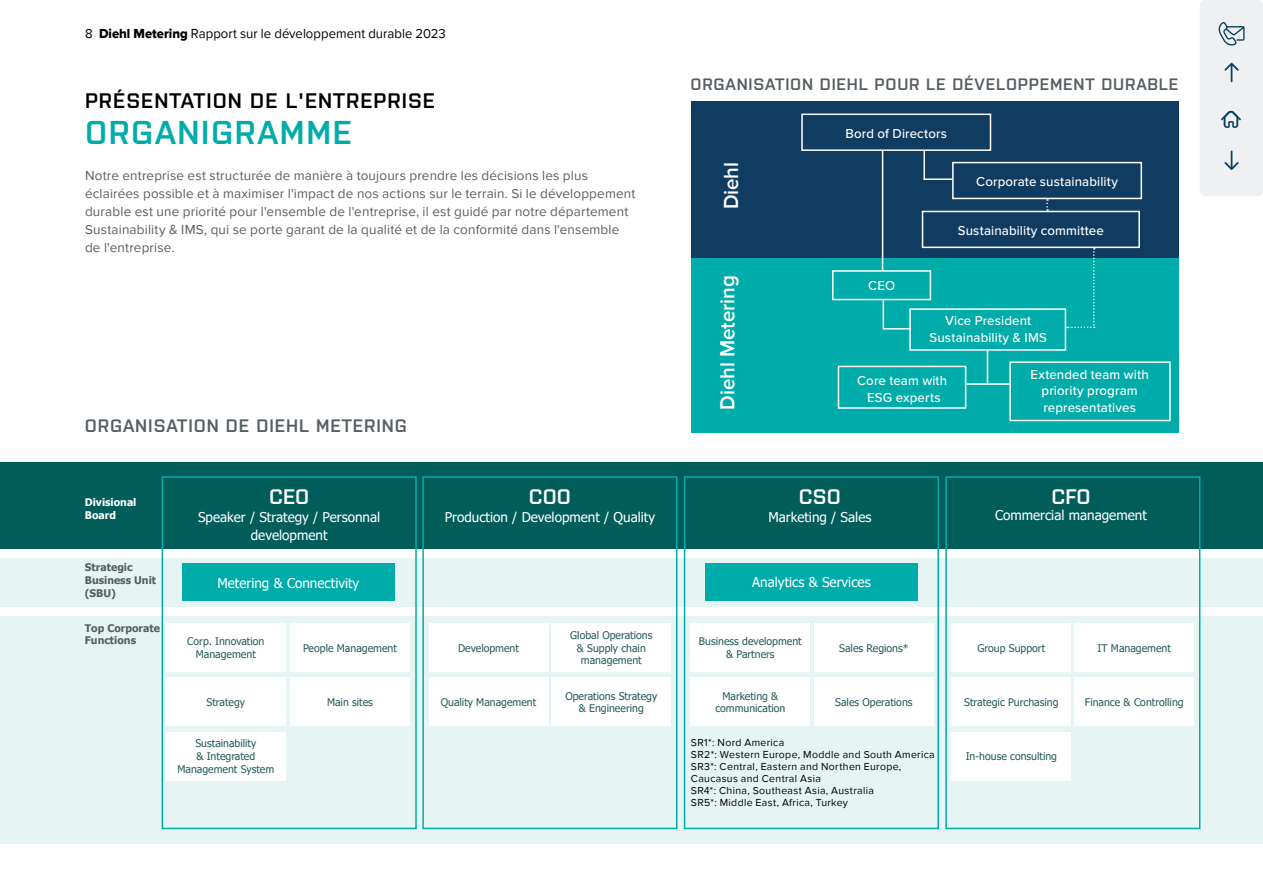
<style>
.page{position:relative;width:1263px;height:893px;background:#fff}
.page>*{position:absolute;margin:0;border:0;box-sizing:border-box;transform-origin:0 0}
.t1{font:600 33px "Purista";letter-spacing:.05em;color:#00aca9}
.t2{font:600 21px "Purista";letter-spacing:.05em;color:#000}
.t3{font:600 21px "Proxima Nova";letter-spacing:-.005em;color:#fff}
.t4{font:600 21px "Purista";color:#fff}
.t5{font:600 18px "Purista";letter-spacing:.05em;color:#575e62}
.t6{font:600 16.5px "Purista";letter-spacing:.05em;color:#575e62}
.t7{font:13.5px/18px "Proxima Nova";letter-spacing:.01em;color:#575e62}
.t8{font:500 13.5px/16.5px "Proxima Nova";letter-spacing:.01em;color:#fff;text-align:center}
.t9{font:13.5px/18px "Tahoma";color:#fff;text-align:center}
.t10{font:13.5px "Proxima Nova";letter-spacing:.005em;color:#000}
.t11{font:10.5px/12.6px "Tahoma";color:#255c5a;text-align:center}
.t12{font:10.5px/12px "Proxima Nova";letter-spacing:.03em;color:#000}
.t13{font:700 10.5px/12.6px "Tahoma";color:#575e62}
.t14{font:700 10.5px/12.6px "Tahoma";color:#fff}
.s1{font-family:"Proxima Nova Extrabld"}
</style>
<div class="page">
<div style="left:691px;top:102px;width:487px;height:159px;background:#103c62"></div>
<div style="left:691px;top:259px;width:487px;height:174px;background:#00aca9"></div>
<div style="left:909px;top:308px;width:157px;height:43px;border:2px solid #fff"></div>
<div style="left:1009px;top:361px;width:162px;height:60px;border:2px solid #fff"></div>
<div style="left:838px;top:366px;width:128px;height:43px;border:2px solid #fff"></div>
<div style="left:801px;top:114px;width:190px;height:37px;border:2px solid #fff"></div>
<div style="left:952px;top:162px;width:190px;height:37px;border:2px solid #fff"></div>
<div style="left:832px;top:270px;width:99px;height:30px;border:2px solid #fff"></div>
<div style="left:922px;top:211px;width:218px;height:37px;border:2px solid #fff"></div>
<hr style="left:882px;top:151px;width:1px;height:119px;background:#fff">
<svg style="left:882px;top:299px;width:29px;height:31px"></svg>
<svg style="left:1046px;top:199px;width:2px;height:12px"></svg>
<svg style="left:1067px;top:248px;width:28px;height:80px"></svg>
<hr style="left:987px;top:351px;width:1px;height:33px;background:#fff">
<hr style="left:967px;top:383px;width:42px;height:2px;background:#fff">
<hr style="left:923px;top:151px;width:2px;height:29px;background:#fff">
<hr style="left:923px;top:178px;width:29px;height:2px;background:#fff">
<div style="left:0;top:463px;width:1263px;height:86px;background:#005d5a"></div>
<div style="left:0;top:616px;width:1263px;height:227px;background:#e7f4f4"></div>
<div style="left:0;top:558px;width:1263px;height:48px;background:#e7f4f4"></div>
<div style="left:162px;top:476px;width:255px;height:353px;border:2px solid #00aca9"></div>
<div style="left:422px;top:476px;width:255px;height:353px;border:2px solid #00aca9"></div>
<div style="left:684px;top:476px;width:255px;height:353px;border:2px solid #00aca9"></div>
<div style="left:182px;top:563px;width:213px;height:38px;background:#00aca9"></div>
<div style="left:705px;top:563px;width:213px;height:38px;background:#00aca9"></div>
<div style="left:945px;top:476px;width:255px;height:353px;border:2px solid #00aca9"></div>
<div style="left:166px;top:678px;width:119px;height:48px;background:#fff"></div>
<div style="left:290px;top:678px;width:119px;height:48px;background:#fff"></div>
<div style="left:166px;top:623px;width:119px;height:49px;background:#fff"></div>
<div style="left:166px;top:732px;width:119px;height:48px;background:#fff"></div>
<div style="left:290px;top:623px;width:119px;height:49px;background:#fff"></div>
<div style="left:429px;top:623px;width:119px;height:49px;background:#fff"></div>
<div style="left:429px;top:678px;width:119px;height:48px;background:#fff"></div>
<div style="left:552px;top:623px;width:119px;height:49px;background:#fff"></div>
<div style="left:552px;top:678px;width:119px;height:48px;background:#fff"></div>
<div style="left:691px;top:678px;width:119px;height:48px;background:#fff"></div>
<div style="left:814px;top:623px;width:119px;height:49px;background:#fff"></div>
<div style="left:814px;top:678px;width:119px;height:48px;background:#fff"></div>
<div style="left:691px;top:623px;width:119px;height:49px;background:#fff"></div>
<div style="left:952px;top:623px;width:119px;height:49px;background:#fff"></div>
<div style="left:952px;top:678px;width:119px;height:48px;background:#fff"></div>
<div style="left:952px;top:732px;width:119px;height:48px;background:#fff"></div>
<div style="left:1075px;top:623px;width:119px;height:49px;background:#fff"></div>
<div style="left:1075px;top:678px;width:119px;height:48px;background:#fff"></div>
<div style="left:1200px;top:0;width:63px;height:196px;background:#eff0f1;border-radius:5px"></div>
<svg style="left:1221px;top:110px;width:20px;height:18px"></svg>
<svg style="left:1218px;top:22px;width:26px;height:24px"></svg>
<svg style="left:1224px;top:151px;width:15px;height:19px"></svg>
<svg style="left:1224px;top:63px;width:15px;height:19px"></svg>
<p class="t10" style="left:85px;top:26px;width:362px">8 <span class="s1">Diehl Metering</span> Rapport sur le développement durable 2023</p>
<h2 class="t2" style="left:85px;top:85px;width:351px">PRÉSENTATION DE L'ENTREPRISE</h2>
<h1 class="t1" style="left:85px;top:108px;width:268px">ORGANIGRAMME</h1>
<p class="t7" style="left:85px;top:167px;width:552px">Notre entreprise est structurée de manière à toujours prendre les décisions les plus éclairées possible et à maximiser l'impact de nos actions sur le terrain. Si le développement durable est une priorité pour l'ensemble de l'entreprise, il est guidé par notre département Sustainability &amp; IMS, qui se porte garant de la qualité et de la conformité dans l'ensemble de l'entreprise.</p>
<h3 class="t5" style="left:85px;top:413px;width:323px">ORGANISATION DE DIEHL METERING</h3>
<p class="t14" style="left:85px;top:496px;width:53px">Divisional<br>Board</p>
<h2 class="t4" style="left:269px;top:481px;width:42px">CEO</h2>
<p class="t9" style="left:198px;top:509px;width:184px">Speaker / Strategy / Personnal development</p>
<h2 class="t4" style="left:529px;top:481px;width:44px">COO</h2>
<p class="t9" style="left:445px;top:509px;width:212px">Production / Development / Quality</p>
<h3 class="t6" style="left:690px;top:72px;width:489px">ORGANISATION DIEHL POUR LE DÉVELOPPEMENT DURABLE</h3>
<h2 class="t3" style="left:719px;top:209px;width:49px;rotate:-90deg">Diehl</h2>
<h2 class="t3" style="left:715px;top:410px;width:136px;rotate:-90deg">Diehl Metering</h2>
<p class="t8" style="left:845px;top:125px;width:103px">Bord of Directors</p>
<p class="t8" style="left:976px;top:173px;width:143px">Corporate sustainability</p>
<p class="t8" style="left:958px;top:222px;width:148px">Sustainability committee</p>
<p class="t8" style="left:868px;top:277px;width:29px">CEO</p>
<p class="t8" style="left:929px;top:313px;width:119px">Vice President<br>Sustainability &amp; IMS</p>
<p class="t8" style="left:1030px;top:366px;width:120px">Extended team with priority program representatives</p>
<p class="t8" style="left:857px;top:373px;width:92px">Core team with<br>ESG experts</p>
<h2 class="t4" style="left:799px;top:481px;width:43px">CSO</h2>
<p class="t9" style="left:768px;top:509px;width:105px">Marketing / Sales</p>
<h2 class="t4" style="left:1051px;top:481px;width:40px">CFO</h2>
<p class="t9" style="left:995px;top:507px;width:153px">Commercial management</p>
<p class="t13" style="left:85px;top:562px;width:73px">Strategic<br>Business Unit (SBU)</p>
<p class="t13" style="left:85px;top:622px;width:77px">Top Corporate<br>Functions</p>
<p class="t9" style="left:217px;top:574px;width:143px">Metering &amp; Connectivity</p>
<p class="t9" style="left:752px;top:574px;width:120px">Analytics &amp; Services</p>
<p class="t11" style="left:187px;top:636px;width:79px">Corp. Innovation<br>Management</p>
<p class="t11" style="left:303px;top:642px;width:95px">People Management</p>
<p class="t11" style="left:458px;top:642px;width:62px">Development</p>
<p class="t11" style="left:207px;top:696px;width:40px">Strategy</p>
<p class="t11" style="left:327px;top:696px;width:47px">Main sites</p>
<p class="t11" style="left:441px;top:696px;width:97px">Quality Management</p>
<p class="t11" style="left:570px;top:629px;width:84px">Global Operations &amp; Supply chain management</p>
<p class="t11" style="left:565px;top:690px;width:93px">Operations Strategy &amp; Engineering</p>
<p class="t11" style="left:715px;top:690px;width:72px">Marketing &amp; communication</p>
<p class="t11" style="left:699px;top:636px;width:104px">Business development &amp; Partners</p>
<p class="t11" style="left:839px;top:642px;width:71px">Sales Regions*</p>
<p class="t11" style="left:835px;top:696px;width:79px">Sales Operations</p>
<p class="t11" style="left:177px;top:738px;width:98px">Sustainability<br>&amp; Integrated<br>Management System</p>
<p class="t12" style="left:691px;top:736px;width:245px">SR1*: Nord America<br>SR2*: Western Europe, Moddle and South America SR3*: Central, Eastern and Northen Europe, Caucasus and Central Asia<br>SR4*: China, Southeast Asia, Australia<br>SR5*: Middle East, Africa, Turkey</p>
<p class="t11" style="left:977px;top:642px;width:69px">Group Support</p>
<p class="t11" style="left:964px;top:696px;width:96px">Strategic Purchasing</p>
<p class="t11" style="left:966px;top:750px;width:93px">In-house consulting</p>
<p class="t11" style="left:1097px;top:642px;width:75px">IT Management</p>
<p class="t11" style="left:1085px;top:696px;width:100px">Finance &amp; Controlling</p>
</div>
